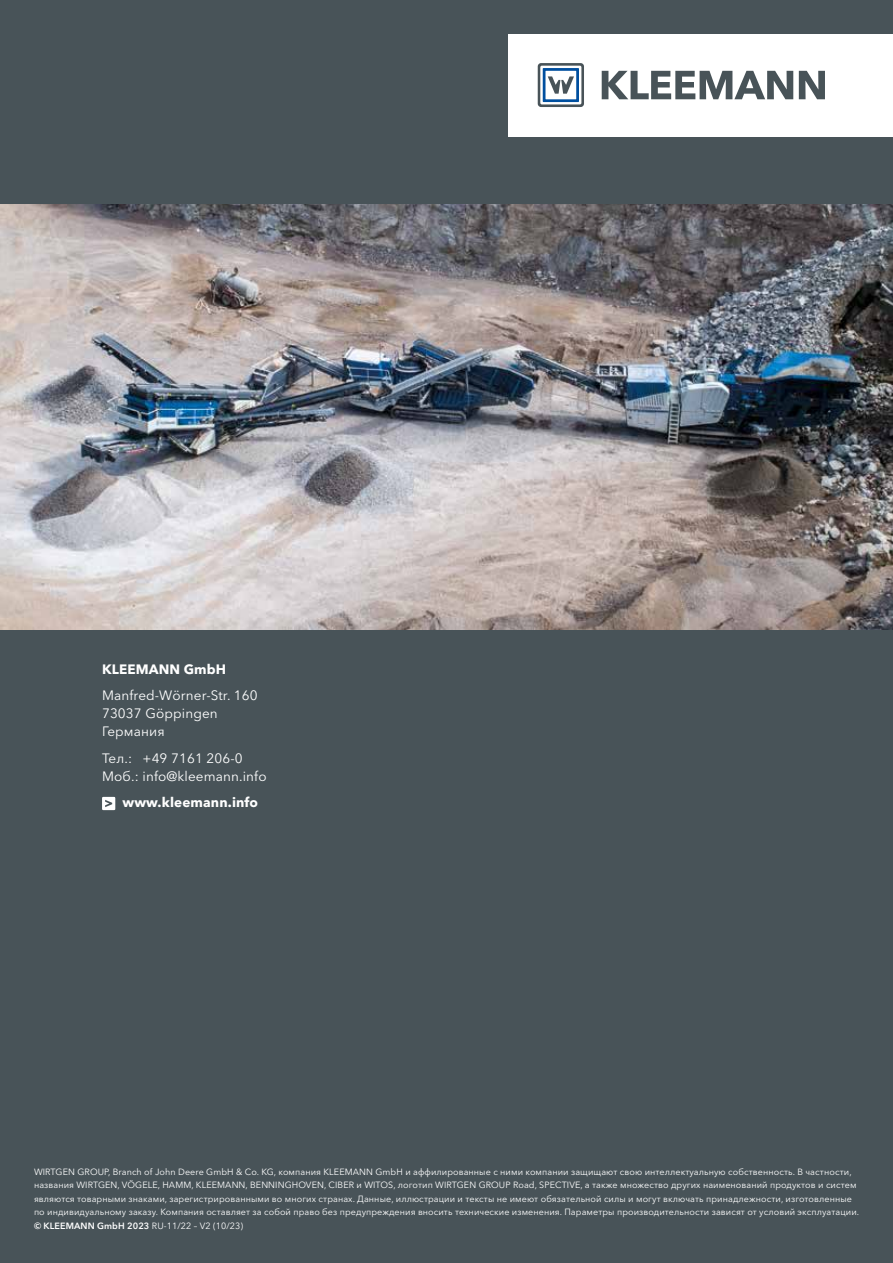
<style>
.page{position:relative;width:893px;height:1263px;background:#485358}
.page>*{position:absolute;margin:0;border:0;box-sizing:border-box;transform-origin:0 0}
.t1{font:13.5px/18px "Avenir Next Cyr";letter-spacing:.01em;color:#fff}
.t2{font:700 13.5px "Avenir Next Cyr";letter-spacing:.01em;color:#fff}
.t3{font:9px/13.5px "Avenir Next Cyr";letter-spacing:.01em;color:#fff}
.s1{font-weight:600}
</style>
<div class="page">
<div style="left:509px;top:34px;width:384px;height:102px;background:#fff"></div>
<svg style="left:602px;top:71px;width:191px;height:28px"></svg>
<svg style="left:799px;top:71px;width:26px;height:28px"></svg>
<svg style="left:538px;top:63px;width:46px;height:44px"></svg>
<img style="left:0;top:204px;width:893px;height:425px">
<svg style="left:102px;top:797px;width:13px;height:13px"></svg>
<h1 class="t2" style="left:102px;top:661px;width:126px">KLEEMANN GmbH</h1>
<h1 class="t1" style="left:102px;top:686px;width:157px">Manfred-Wörner-Str. 160<br>73037 Göppingen<br>Германия</h1>
<h1 class="t1" style="left:102px;top:749px;width:166px">Тел.: +49 7161 206-0<br>Моб.: info@kleemann.info</h1>
<h1 class="t2" style="left:122px;top:794px;width:137px">www.kleemann.info</h1>
<p class="t3" style="left:34px;top:1165px;width:827px">WIRTGEN GROUP, Branch of John Deere GmbH &amp; Co. KG, компания KLEEMANN GmbH и аффилированные с ними компании защищают свою интеллектуальную собственность. В частности, названия WIRTGEN, VÖGELE, HAMM, KLEEMANN, BENNINGHOVEN, CIBER и WITOS, логотип WIRTGEN GROUP Road, SPECTIVE, а также множество других наименований продуктов и систем являются товарными знаками, зарегистрированными во многих странах. Данные, иллюстрации и тексты не имеют обязательной силы и могут включать принадлежности, изготовленные по индивидуальному заказу. Компания оставляет за собой право без предупреждения вносить технические изменения. Параметры производительности зависят от условий эксплуатации. <span class="s1">© KLEEMANN GmbH 2023</span> RU-11/22 – V2 (10/23)</p>
</div>
